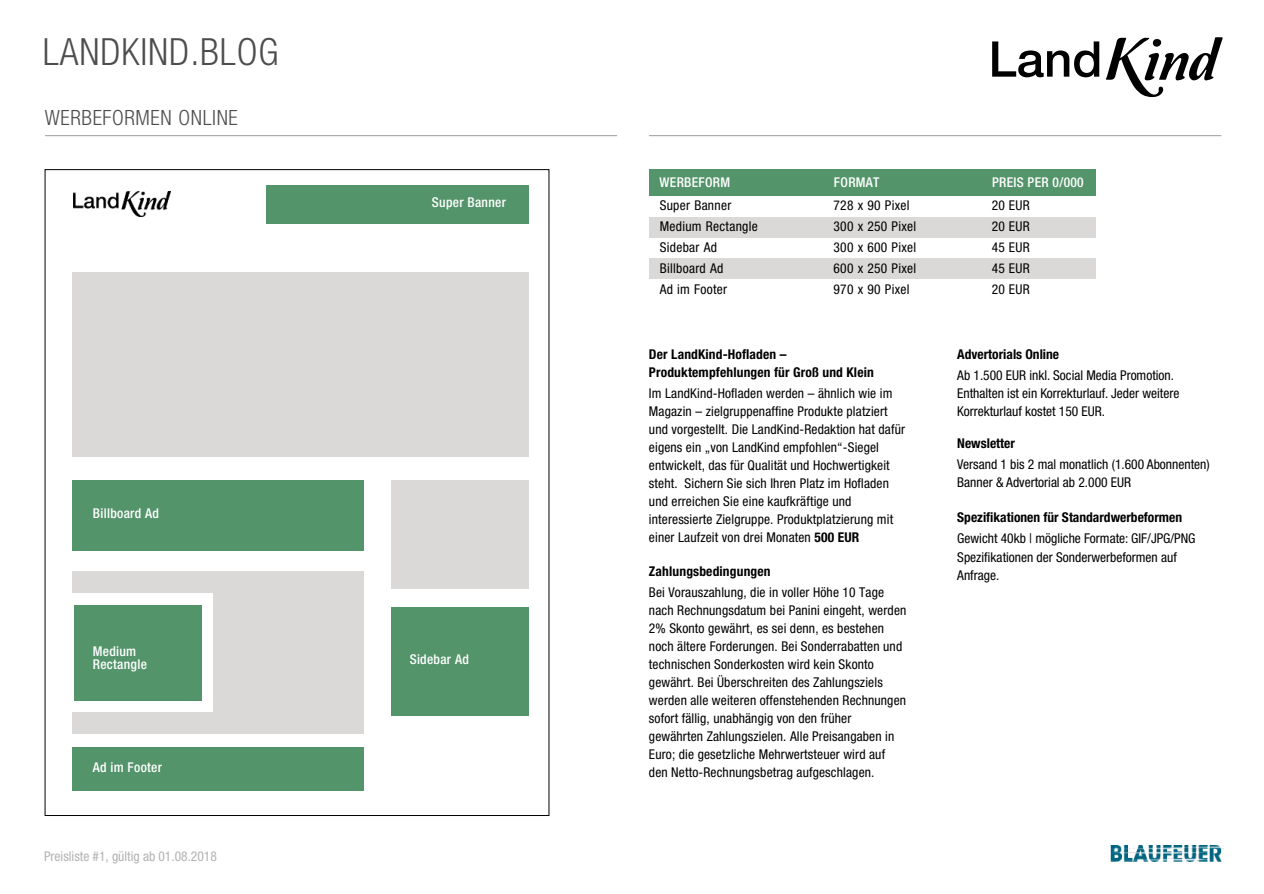
<style>
.page{position:relative;width:1264px;height:894px;background:#fff}
.page>*{position:absolute;margin:0;border:0;box-sizing:border-box;transform-origin:0 0}
.t1{font:300 condensed 37.5px "Helvetica Neue LT Std";letter-spacing:.025em;color:#4d4d4d}
.t2{font:300 condensed 21px "Helvetica Neue LT Std";letter-spacing:.03em;color:#4d4d4d}
.t3{font:condensed 13.5px/18px "Helvetica Neue LT Std";letter-spacing:.01em;color:#000}
.t4{font:700 condensed 13.5px/18px "Helvetica Neue LT Std";letter-spacing:.01em;color:#000}
.t5{font:500 condensed 13.5px/13.5px "Helvetica Neue LT Std";letter-spacing:.02em;color:#fff}
.t6{font:condensed 13.5px "Helvetica Neue LT Std";color:#b1b2b3}
.s1{font-weight:700}
</style>
<div class="page">
<div style="left:649px;top:257px;width:446px;height:21px;background:#dbd9d8"></div>
<hr style="left:45px;top:135px;width:572px;height:1px;background:#9c9d9d">
<svg style="left:1110px;top:860px;width:112px;height:2px"></svg>
<img style="left:1110px;top:845px;width:113px;height:15px">
<hr style="left:649px;top:135px;width:572px;height:1px;background:#9c9d9d">
<div style="left:649px;top:169px;width:446px;height:27px;background:#53946a"></div>
<div style="left:649px;top:216px;width:446px;height:21px;background:#dbd9d8"></div>
<div style="left:72px;top:747px;width:292px;height:43px;background:#53946a"></div>
<div style="left:72px;top:480px;width:292px;height:70px;background:#53946a"></div>
<div style="left:72px;top:571px;width:292px;height:163px;background:#dbd9d8"></div>
<div style="left:72px;top:593px;width:141px;height:119px;background:#fff"></div>
<div style="left:74px;top:604px;width:128px;height:96px;background:#53946a"></div>
<div style="left:391px;top:479px;width:137px;height:109px;background:#dbd9d8"></div>
<div style="left:391px;top:607px;width:137px;height:108px;background:#53946a"></div>
<div style="left:266px;top:185px;width:263px;height:39px;background:#53946a"></div>
<img style="left:74px;top:192px;width:97px;height:25px">
<div style="left:72px;top:272px;width:456px;height:184px;background:#dbd9d8"></div>
<svg style="left:992px;top:41px;width:107px;height:36px"></svg>
<svg style="left:1106px;top:37px;width:116px;height:60px"></svg>
<h1 class="t1" style="left:43px;top:38px;width:237px">LANDKIND.BLOG</h1>
<h2 class="t2" style="left:45px;top:110px;width:195px">WERBEFORMEN ONLINE</h2>
<p class="t5" style="left:93px;top:508px;width:68px">Billboard Ad</p>
<p class="t5" style="left:432px;top:197px;width:76px">Super Banner</p>
<p class="t5" style="left:93px;top:646px;width:56px">Medium<br>Rectangle</p>
<p class="t5" style="left:410px;top:654px;width:61px">Sidebar Ad</p>
<p class="t5" style="left:93px;top:762px;width:71px">Ad im Footer</p>
<p class="t6" style="left:44px;top:851px;width:174px">Preisliste #1, gültig ab 01.08.2018</p>
<p class="t5" style="left:659px;top:178px;width:72px">WERBEFORM</p>
<p class="t5" style="left:834px;top:178px;width:47px">FORMAT</p>
<p class="t5" style="left:992px;top:178px;width:93px">PREIS PER 0/000</p>
<p class="t3" style="left:660px;top:197px;width:100px;line-height:21px">Super Banner<br>Medium Rectangle<br>Sidebar Ad<br>Billboard Ad<br>Ad im Footer</p>
<p class="t3" style="left:833px;top:197px;width:84px;line-height:21px">728 x 90 Pixel<br>300 x 250 Pixel<br>300 x 600 Pixel<br>600 x 250 Pixel<br>970 x 90 Pixel</p>
<p class="t3" style="left:992px;top:197px;width:39px;line-height:21px;text-align:justify">20 EUR 20 EUR 45 EUR 45 EUR 20 EUR</p>
<p class="t4" style="left:649px;top:347px;width:226px">Der LandKind-Hofladen –<br>Produktempfehlungen für Groß und Klein</p>
<p class="t3" style="left:649px;top:386px;width:258px">Im LandKind-Hofladen werden – ähnlich wie im Magazin – zielgruppenaffine Produkte platziert und vorgestellt. Die LandKind-Redaktion hat dafür eigens ein „von LandKind empfohlen“-Siegel entwickelt, das für Qualität und Hochwertigkeit steht. Sichern Sie sich Ihren Platz im Hofladen und erreichen Sie eine kaufkräftige und interessierte Zielgruppe. Produktplatzierung mit einer Laufzeit von drei Monaten <span class="s1">500 EUR</span></p>
<p class="t4" style="left:649px;top:563px;width:123px">Zahlungsbedingungen</p>
<p class="t3" style="left:649px;top:584px;width:259px">Bei Vorauszahlung, die in voller Höhe 10 Tage nach Rechnungsdatum bei Panini eingeht, werden 2% Skonto gewährt, es sei denn, es bestehen noch ältere Forderungen. Bei Sonderrabatten und technischen Sonderkosten wird kein Skonto gewährt. Bei Überschreiten des Zahlungsziels werden alle weiteren offenstehenden Rechnungen sofort fällig, unabhängig von den früher gewährten Zahlungszielen. Alle Preisangaben in Euro; die gesetzliche Mehrwertsteuer wird auf den Netto-Rechnungsbetrag aufgeschlagen.</p>
<p class="t4" style="left:957px;top:347px;width:103px">Advertorials Online</p>
<p class="t3" style="left:957px;top:368px;width:224px">Ab 1.500 EUR inkl. Social Media Promotion.<br>Enthalten ist ein Korrekturlauf. Jeder weitere<br>Korrekturlauf kostet 150 EUR.</p>
<p class="t4" style="left:957px;top:436px;width:59px">Newsletter</p>
<p class="t3" style="left:957px;top:457px;width:254px">Versand 1 bis 2 mal monatlich (1.600 Abonnenten)<br>Banner &amp; Advertorial ab 2.000 EUR</p>
<p class="t4" style="left:957px;top:510px;width:226px">Spezifikationen für Standardwerbeformen</p>
<p class="t3" style="left:957px;top:531px;width:240px">Gewicht 40kb | mögliche Formate: GIF/JPG/PNG<br>Spezifikationen der Sonderwerbeformen auf<br>Anfrage.</p>
</div>
